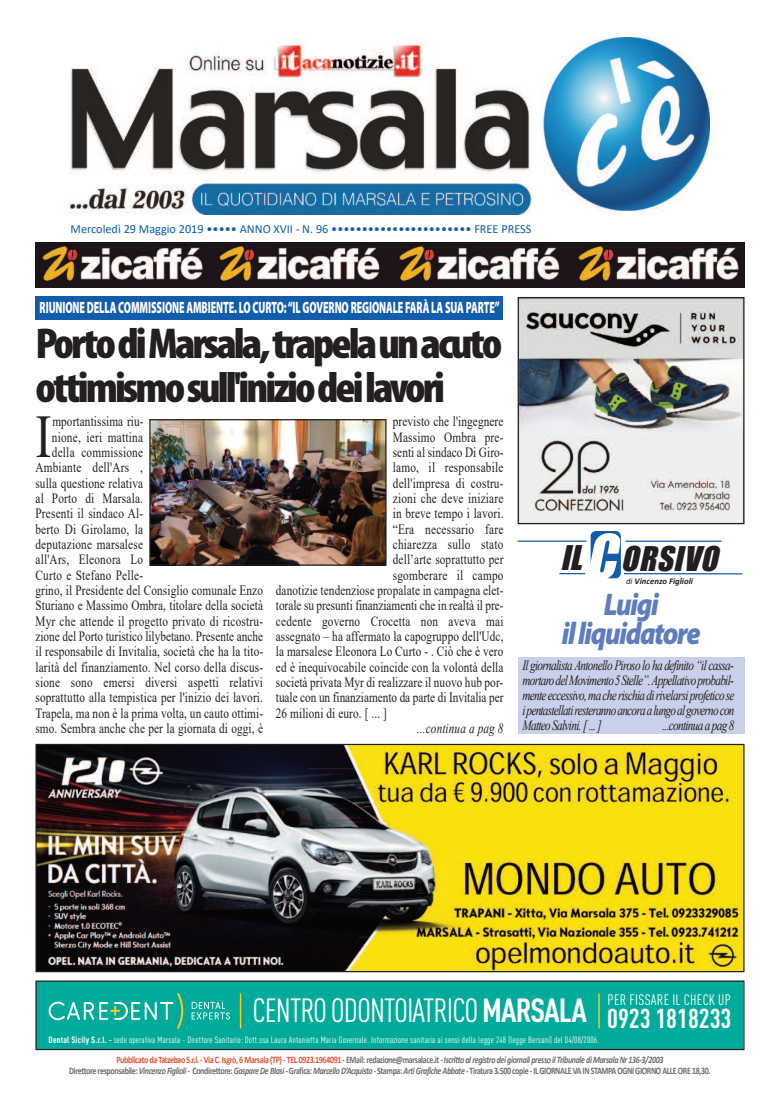
<style>
.page{position:relative;width:780px;height:1113px;background:#fff}
.page>*{position:absolute;margin:0;border:0;box-sizing:border-box;transform-origin:0 0}
.t1{font:60.5px "Times New Roman";color:#231f20;scale:.8 1}
.t2{font:900 condensed 43.38px/43.5px "Myriad Pro";letter-spacing:-.065em;color:#231f20;scale:1.05 1}
.t3{font:33.12px "DIN Pro Condensed Regular+PEHAKK";letter-spacing:-.03em;color:#fff}
.t4{font:italic 900 31.38px/29.8px "Myriad Pro";letter-spacing:-.05em;color:#5d7dbe;text-align:center;scale:.87 1}
.t5{font:italic 31.25px "Impact";color:#231f20}
.t6{font:27px "DIN Pro Condensed Bold+NPIIBC";color:#fff}
.t7{font:900 16.5px "Myriad Pro";letter-spacing:-.01em;color:#fff;scale:.61 1}
.t8{font:15px "DIN Pro Condensed Regular+PEHAKK";letter-spacing:.02em;color:#fff}
.t9{font:14.12px "Times New Roman";letter-spacing:.01em;color:#231f20;scale:.8 1}
.t10{font:italic 14.12px/15px "Times New Roman";letter-spacing:-.06em;color:#231f20;text-align:justify;scale:.8 1}
.t11{font:italic 14.12px "Times New Roman";letter-spacing:.01em;color:#231f20;scale:.8 1}
.t12{font:12.38px "Calibri";color:#115cab}
.t13{font:700 9.88px/11.1px "Calibri";letter-spacing:-.045em;color:#6c6d70;text-align:center;scale:.81 1}
.t14{font:9px "DIN Pro Condensed Regular+PEHAKK";letter-spacing:.02em;color:#fff}
.t15{font:italic 700 8.75px "Calibri";color:#231f20}
.s1{font-size:57px;color:#fff}
.s2{font-weight:400}
.s3{color:#e15438}
.s4{font-style:italic}
.s5{font-family:"DIN Pro Condensed Bold+NPIIBC"}
</style>
<div class="page">
<img style="left:70px;top:38px;width:639px;height:176px">
<img style="left:35px;top:242px;width:709px;height:46px">
<img style="left:37px;top:746px;width:705px;height:224px">
<div style="left:35px;top:744px;width:709px;height:228px;border:1px solid #231f20"></div>
<div style="left:37px;top:981px;width:706px;height:68px;background:#00ab9b"></div>
<svg style="left:192px;top:1001px;width:38px;height:18px"></svg>
<svg style="left:49px;top:993px;width:134px;height:35px"></svg>
<hr style="left:240px;top:994px;width:1px;height:34px;background:#fecb17">
<hr style="left:598px;top:994px;width:1px;height:34px;background:#fecb17">
<div style="left:35px;top:980px;width:709px;height:70px;border:1px solid #231f20"></div>
<img style="left:519px;top:299px;width:223px;height:223px">
<div style="left:517px;top:297px;width:227px;height:227px;border:1px solid #231f20"></div>
<div style="left:517px;top:657px;width:227px;height:77px;background:#c9d0e9"></div>
<div style="left:590px;top:531px;width:30px;height:47px;background:#115cab;border-radius:5px"></div>
<hr style="left:624px;top:573px;width:118px;height:1px;background:#115cab">
<hr style="left:625px;top:540px;width:96px;height:2px;background:#115cab">
<svg style="left:559px;top:573px;width:26px;height:1px"></svg>
<hr style="left:517px;top:540px;width:69px;height:2px;background:#115cab">
<div style="left:35px;top:296px;width:468px;height:24px;background:#115cab"></div>
<img style="left:151px;top:421px;width:233px;height:143px">
<div style="left:149px;top:419px;width:237px;height:147px;border:1px solid #231f20"></div>
<p class="t12" style="left:71px;top:223px;width:462px">Mercoledì 29 Maggio 2019 ••••• ANNO XVII - N. 96 ••••••••••••••••••••••• FREE PRESS</p>
<p class="t7" style="left:40px;top:301px;width:755px">RIUNIONE DELLA COMMISSIONE AMBIENTE. LO CURTO:“IL GOVERNO REGIONALE FARÀ LA SUA PARTE”</p>
<h2 class="t2" style="left:35px;top:326px;width:446px">PortodiMarsala,trapelaunacuto ottimismosull'iniziodeilavori</h2>
<h1 class="t1" style="left:35px;top:403px;width:22px">I</h1>
<p class="t9" style="left:52px;top:413px;width:116px">mportantissima riu-</p>
<p class="t9" style="left:393px;top:413px;width:140px">previsto che l'ingegnere</p>
<p class="t9" style="left:393px;top:429px;width:140px">Massimo Ombra pre-</p>
<p class="t9" style="left:393px;top:444px;width:140px">senti al sindaco Di Giro-</p>
<p class="t9" style="left:393px;top:459px;width:140px">lamo, il responsabile</p>
<p class="t9" style="left:393px;top:475px;width:140px">dell'impresa di costru-</p>
<p class="t9" style="left:393px;top:490px;width:140px">zioni che deve iniziare</p>
<p class="t9" style="left:393px;top:505px;width:140px">in breve tempo i lavori.</p>
<p class="t9" style="left:393px;top:521px;width:140px">“Era necessario fare</p>
<p class="t9" style="left:393px;top:536px;width:140px">chiarezza sullo stato</p>
<p class="t9" style="left:393px;top:551px;width:140px">dell’arte soprattutto per</p>
<p class="t9" style="left:393px;top:567px;width:140px">sgomberare il campo</p>
<p class="t9" style="left:276px;top:582px;width:286px">danotizie tendenziose propalate in campagna elet-</p>
<p class="t9" style="left:276px;top:597px;width:286px">torale su presunti finanziamenti che in realtà il pre-</p>
<p class="t9" style="left:276px;top:613px;width:286px">cedente governo Crocetta non aveva mai</p>
<p class="t9" style="left:276px;top:628px;width:286px">assegnato – ha affermato la capogruppo dell'Udc,</p>
<p class="t9" style="left:276px;top:643px;width:286px">la marsalese Eleonora Lo Curto - . Ciò che è vero</p>
<p class="t9" style="left:276px;top:659px;width:286px">ed è inequivocabile coincide con la volontà della</p>
<p class="t9" style="left:276px;top:674px;width:286px">società privata Myr di realizzare il nuovo hub por-</p>
<p class="t9" style="left:276px;top:689px;width:286px">tuale con un finanziamento da parte di Invitalia per</p>
<p class="t9" style="left:276px;top:705px;width:140px">26 milioni di euro. [ ... ]</p>
<p class="t11" style="left:417px;top:720px;width:109px">...continua a pag 8</p>
<p class="t9" style="left:52px;top:429px;width:115px">nione, ieri mattina</p>
<p class="t9" style="left:52px;top:444px;width:115px">della commissione</p>
<p class="t9" style="left:35px;top:459px;width:136px">Ambiante dell'Ars ,</p>
<p class="t9" style="left:35px;top:475px;width:136px">sulla questione relativa</p>
<p class="t9" style="left:35px;top:490px;width:136px">al Porto di Marsala.</p>
<p class="t9" style="left:35px;top:505px;width:136px">Presenti il sindaco Al-</p>
<p class="t9" style="left:35px;top:521px;width:136px">berto Di Girolamo, la</p>
<p class="t9" style="left:35px;top:536px;width:136px">deputazione marsalese</p>
<p class="t9" style="left:35px;top:551px;width:136px">all'Ars, Eleonora Lo</p>
<p class="t9" style="left:35px;top:567px;width:136px">Curto e Stefano Pelle-</p>
<p class="t9" style="left:35px;top:582px;width:286px">grino, il Presidente del Consiglio comunale Enzo</p>
<p class="t9" style="left:35px;top:597px;width:286px">Sturiano e Massimo Ombra, titolare della società</p>
<p class="t9" style="left:35px;top:613px;width:286px">Myr che attende il progetto privato di ricostru-</p>
<p class="t9" style="left:35px;top:628px;width:286px">zione del Porto turistico lilybetano. Presente anche</p>
<p class="t9" style="left:35px;top:643px;width:286px">il responsabile di Invitalia, società che ha la tito-</p>
<p class="t9" style="left:35px;top:659px;width:286px">larità del finanziamento. Nel corso della discus-</p>
<p class="t9" style="left:35px;top:674px;width:286px">sione sono emersi diversi aspetti relativi</p>
<p class="t9" style="left:35px;top:689px;width:286px">soprattutto alla tempistica per l'inizio dei lavori.</p>
<p class="t9" style="left:35px;top:705px;width:286px">Trapela, ma non è la prima volta, un cauto ottimi-</p>
<p class="t9" style="left:35px;top:720px;width:286px">smo. Sembra anche che per la giornata di oggi, è</p>
<h3 class="t5" style="left:560px;top:539px;width:164px">IL<span class="s1">C</span>ORSIVO</h3>
<p class="t15" style="left:626px;top:578px;width:68px"><span class="s2">di</span> Vincenzo Figlioli</p>
<h3 class="t4" style="left:562px;top:591px;width:161px">Luigi illiquidatore</h3>
<p class="t10" style="left:522px;top:658px;width:267px">Il giornalista Antonello Piroso lo ha definito “il cassa&shy;mortarodelMovimento5Stelle”.Appellativoprobabil&shy;mente eccessivo, ma che rischia di rivelarsiprofetico se ipentastellatiresterannoancoraalungoalgovernocon Matteo Salvini. [ ... ]</p>
<p class="t10" style="left:662px;top:718px;width:92px">...continua a pag 8</p>
<p class="t8" style="left:607px;top:993px;width:125px">PER FISSARE IL CHECK UP</p>
<h3 class="t6" style="left:607px;top:1008px;width:126px">0923 1818233</h3>
<p class="t13" style="left:69px;top:1054px;width:793px"><span class="s3">Pubblicato da Tatzebao S.r.l. - Via C. Isgrò, 6 Marsala (TP) - TEL.0923.1964091</span> - EMail: redazione@marsalace.it - <span class="s4">Iscritto al registro dei giornali presso il Tribunale di Marsala Nr 136-3/2003<br></span>Direttore responsabile: <span class="s4">Vincenzo Figlioli -</span> Condirettore: <span class="s4">Gaspare De Blasi -</span> Grafica: <span class="s4">Marcello D’Acquisto</span> - Stampa: <span class="s4">Arti Grafiche Abbate -</span> Tiratura 3.500 copie - IL GIORNALE VA IN STAMPA OGNI GIORNO ALLE ORE 18,30.</p>
<h3 class="t3" style="left:252px;top:998px;width:336px">CENTRO ODONTOIATRICO <span class="s5">MARSALA</span></h3>
<p class="t14" style="left:49px;top:1037px;width:552px"><span class="s5">Dental Sicily S.r.l. -</span> sede operativa Marsala - Direttore Sanitario: Dott.ssa Laura Antonietta Maria Governale. Informazione sanitaria ai sensi della legge 248 (legge Bersani) del 04/08/2006.</p>
</div>
